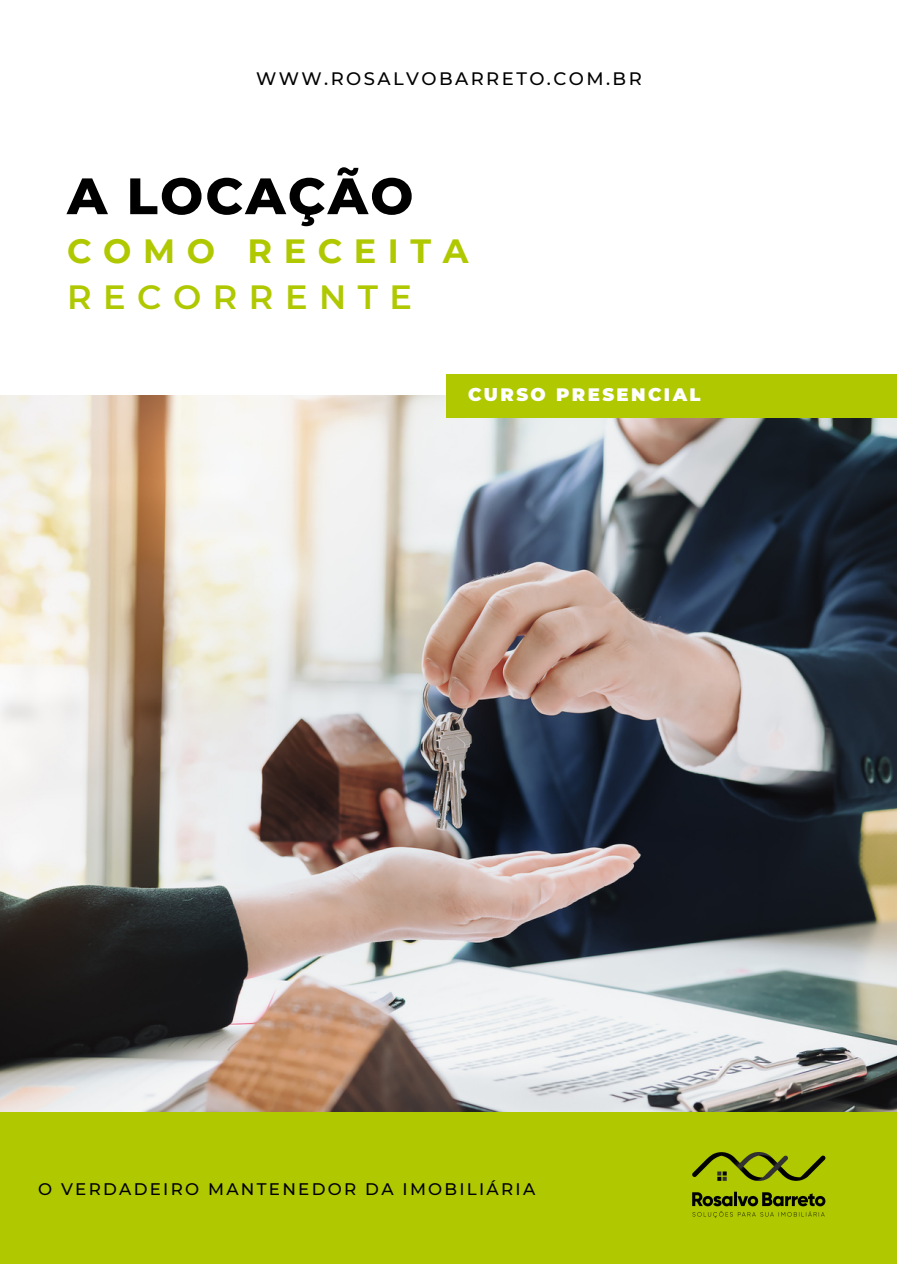
<style>
.page{position:relative;width:897px;height:1264px;background:#fff}
.page>*{position:absolute;margin:0;border:0;box-sizing:border-box;transform-origin:0 0}
.t1{font:800 51px "Montserrat";letter-spacing:.045em;color:#000}
.t2{font:700 33.6px "Montserrat";letter-spacing:.345em;color:#b0c800}
.t3{font:600 33.6px "Montserrat";letter-spacing:.345em;color:#b0c800}
.t4{font:500 18px "Montserrat";letter-spacing:.135em;color:#000}
.t5{font:900 18px "Montserrat";letter-spacing:.135em;color:#fff}
.t6{font:500 16.65px "Montserrat";letter-spacing:.135em;color:#000}
</style>
<div class="page">
<div style="left:0;top:1107px;width:897px;height:156px;background:#b0c800"></div>
<img style="left:0;top:396px;width:897px;height:715px">
<div style="left:446px;top:374px;width:451px;height:44px;background:#b0c800"></div>
<img style="left:692px;top:1152px;width:133px;height:65px">
<p class="t4" style="left:256px;top:67px;width:387px">WWW.ROSALVOBARRETO.COM.BR</p>
<h1 class="t1" style="left:67px;top:165px;width:348px">A LOCAÇÃO</h1>
<h2 class="t2" style="left:67px;top:230px;width:403px">COMO RECEITA</h2>
<h2 class="t3" style="left:67px;top:276px;width:346px">RECORRENTE</h2>
<p class="t5" style="left:468px;top:384px;width:234px">CURSO PRESENCIAL</p>
<p class="t6" style="left:38px;top:1179px;width:499px">O VERDADEIRO MANTENEDOR DA IMOBILIÁRIA</p>
</div>
